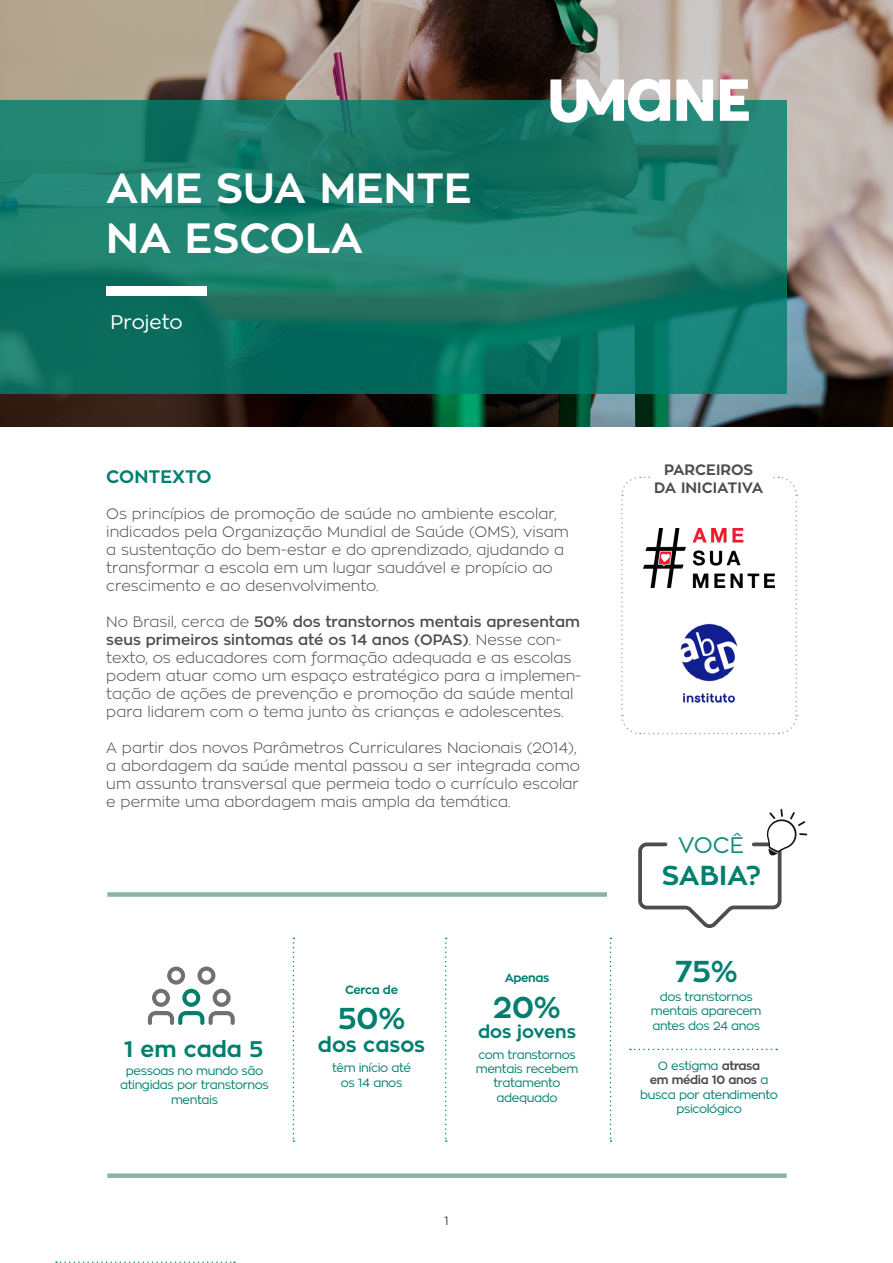
<style>
.page{position:relative;width:893px;height:1263px;background:#fff}
.page>*{position:absolute;margin:0;border:0;box-sizing:border-box;transform-origin:0 0}
.t1{font:700 42px/50.4px "Zona Pro";color:#fff}
.t2{font:700 30px "Zona Pro";color:#007f6e}
.t3{font:700 27.15px "Zona Pro";color:#007f6e}
.t4{font:700 22.5px "Zona Pro";color:#007f6e}
.t5{font:22.35px "Zona Pro";color:#148b7e}
.t6{font:700 21px "Zona Pro";color:#007f6e}
.t7{font:19.5px "Zona Pro";color:#fff}
.t8{font:700 18px "Zona Pro";color:#007f6e}
.t9{font:300 15px/18px "Zona Pro";color:#4d4d4d}
.t10{font:700 15px/18px "Zona Pro";color:#4d4d4d;text-align:center}
.t11{font:12px/14.4px "Zona Pro";letter-spacing:-.03em;color:#007f6e;text-align:center}
.t12{font:700 12px "Zona Pro";letter-spacing:-.03em;color:#007f6e}
.t13{font:300 12px "Zona Pro";color:#000}
.s1{font-weight:600}
.s2{font-weight:700;color:#4d4d4d}
</style>
<div class="page">
<svg style="left:621px;top:476px;width:177px;height:259px"></svg>
<div style="left:651px;top:463px;width:120px;height:32px;background:#fff"></div>
<svg style="left:0;top:0;width:893px;height:427px;background:#83796f"></svg>
<svg style="left:0;top:100px;width:787px;height:293px;background:#177a69"></svg>
<svg style="left:676px;top:79px;width:37px;height:42px"></svg>
<svg style="left:550px;top:79px;width:120px;height:44px"></svg>
<svg style="left:720px;top:79px;width:29px;height:42px"></svg>
<div style="left:106px;top:287px;width:101px;height:9px;background:#fff"></div>
<svg style="left:638px;top:809px;width:169px;height:119px"></svg>
<div style="left:107px;top:892px;width:500px;height:5px;background:#8ab2ac"></div>
<div style="left:107px;top:1173px;width:680px;height:5px;background:#8ab2ac"></div>
<svg style="left:56px;top:1261px;width:179px;height:2px"></svg>
<svg style="left:148px;top:966px;width:87px;height:59px"></svg>
<svg style="left:293px;top:938px;width:1px;height:204px"></svg>
<svg style="left:445px;top:938px;width:2px;height:204px"></svg>
<svg style="left:610px;top:938px;width:1px;height:204px"></svg>
<svg style="left:630px;top:1049px;width:147px;height:1px"></svg>
<img style="left:644px;top:529px;width:130px;height:59px">
<img style="left:661px;top:615px;width:96px;height:96px">
<h1 class="t1" style="left:106px;top:163px;width:367px">AME SUA MENTE<br>NA ESCOLA</h1>
<h3 class="t7" style="left:111px;top:309px;width:73px">Projeto</h3>
<p class="t8" style="left:106px;top:465px;width:107px">CONTEXTO</p>
<p class="t9" style="left:106px;top:505px;width:464px">Os princípios de promoção de saúde no ambiente escolar, indicados pela Organização Mundial de Saúde (OMS), visam a sustentação do bem-estar e do aprendizado, ajudando a transformar a escola em um lugar saudável e propício ao crescimento e ao desenvolvimento.</p>
<p class="t9" style="left:106px;top:613px;width:477px">No Brasil, cerca de <span class="s1">50% dos transtornos mentais apresentam seus primeiros sintomas até os 14 anos (OPAS)</span>. Nesse con&shy;texto, os educadores com formação adequada e as escolas podem atuar como um espaço estratégico para a implemen&shy;tação de ações de prevenção e promoção da saúde mental para lidarem com o tema junto às crianças e adolescentes.</p>
<p class="t9" style="left:106px;top:739px;width:475px">A partir dos novos Parâmetros Curriculares Nacionais (2014), a abordagem da saúde mental passou a ser integrada como um assunto transversal que permeia todo o currículo escolar e permite uma abordagem mais ampla da temática.</p>
<h3 class="t4" style="left:124px;top:1034px;width:141px">1 em cada 5</h3>
<p class="t11" style="left:120px;top:1063px;width:150px">pessoas no mundo são atingidas por transtornos mentais</p>
<p class="t12" style="left:345px;top:982px;width:55px">Cerca de</p>
<h2 class="t2" style="left:338px;top:999px;width:69px">50%</h2>
<h3 class="t6" style="left:318px;top:1030px;width:109px">dos casos</h3>
<p class="t11" style="left:332px;top:1061px;width:80px">têm início até os 14 anos</p>
<p class="t12" style="left:505px;top:970px;width:46px">Apenas</p>
<h2 class="t2" style="left:493px;top:988px;width:69px">20%</h2>
<p class="t8" style="left:478px;top:1020px;width:100px">dos jovens</p>
<p class="t11" style="left:476px;top:1047px;width:104px">com transtornos mentais recebem tratamento adequado</p>
<p class="t13" style="left:444px;top:1213px;width:6px">1</p>
<p class="t10" style="left:654px;top:461px;width:110px">PARCEIROS<br>DA INICIATIVA</p>
<h3 class="t5" style="left:678px;top:831px;width:68px">VOCÊ</h3>
<h3 class="t3" style="left:662px;top:857px;width:101px">SABIA?</h3>
<h2 class="t2" style="left:675px;top:951px;width:64px">75%</h2>
<p class="t11" style="left:651px;top:989px;width:112px">dos transtornos mentais aparecem antes dos 24 anos</p>
<p class="t11" style="left:640px;top:1058px;width:139px">O estigma <span class="s2">atrasa<br>em média 10 anos</span> a busca por atendimento psicológico</p>
</div>
